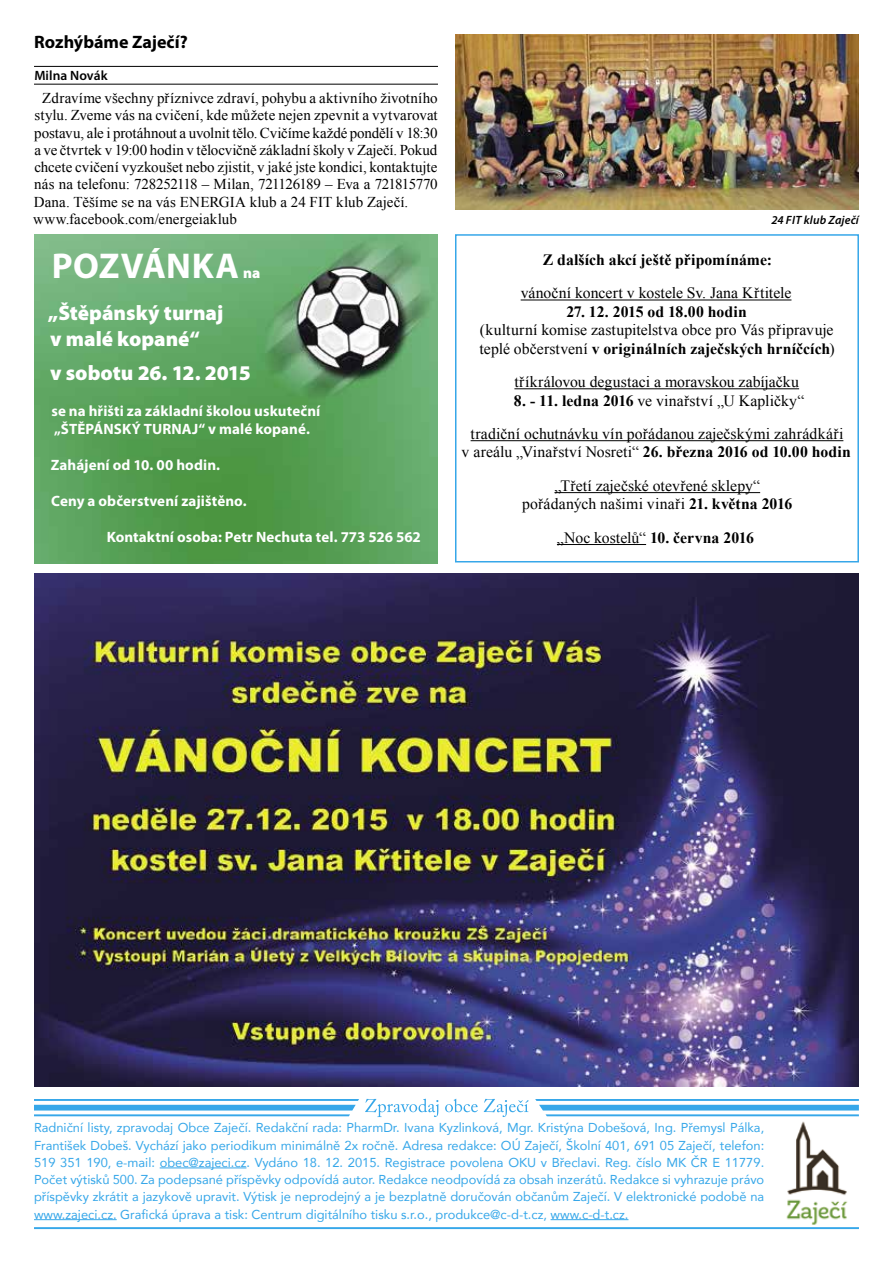
<style>
.page{position:relative;width:893px;height:1263px;background:#fff}
.page>*{position:absolute;margin:0;border:0;box-sizing:border-box;transform-origin:0 0}
.t1{font:700 36px "Myriad Pro";letter-spacing:.015em;color:#fff}
.t2{font:900 21px/25.2px "Myriad Pro";color:#fff}
.t3{font:700 18px "Myriad Pro";color:#000}
.t4{font:15.75px/33.5px "Times New Roman";letter-spacing:.01em;color:#000;text-align:center}
.t5{font:700 15.75px "Times New Roman";color:#000}
.t6{font:15px/17.2px "Times New Roman";color:#000}
.t7{font:700 15px/18px "Myriad Pro";letter-spacing:.005em;color:#fff}
.t8{font:900 15px "Myriad Pro";color:#fff}
.t9{font:600 13.5px "Myriad Pro";letter-spacing:.005em;color:#000}
.t10{font:12.9px/17.2px "Avenir";color:#36a7e9;text-align:justify}
.t11{font:italic 600 12px "Myriad Pro";letter-spacing:.01em;color:#000}
.s1{font-weight:700}
</style>
<div class="page">
<img style="left:34px;top:234px;width:404px;height:329px">
<img style="left:786px;top:1121px;width:62px;height:104px">
<svg style="left:34px;top:1099px;width:325px;height:17px"></svg>
<svg style="left:535px;top:1099px;width:324px;height:17px"></svg>
<svg style="left:365px;top:1099px;width:73px;height:18px"></svg>
<svg style="left:445px;top:1099px;width:33px;height:13px"></svg>
<svg style="left:484px;top:1099px;width:45px;height:18px"></svg>
<hr style="left:34px;top:1227px;width:825px;height:2px;background:#36a7e9">
<hr style="left:160px;top:1167px;width:86px;height:1px;background:#36a7e9">
<hr style="left:34px;top:1219px;width:83px;height:1px;background:#36a7e9">
<hr style="left:551px;top:1219px;width:77px;height:1px;background:#36a7e9">
<hr style="left:34px;top:66px;width:404px;height:1px;background:#000">
<hr style="left:34px;top:84px;width:404px;height:1px;background:#000">
<img style="left:455px;top:34px;width:404px;height:176px">
<hr style="left:521px;top:300px;width:270px;height:1px;background:#000">
<hr style="left:514px;top:388px;width:285px;height:1px;background:#000">
<hr style="left:471px;top:440px;width:372px;height:1px;background:#000">
<hr style="left:554px;top:492px;width:206px;height:1px;background:#000">
<hr style="left:557px;top:544px;width:89px;height:1px;background:#000">
<div style="left:455px;top:234px;width:404px;height:328px;border:2px solid #36a7e9"></div>
<img style="left:34px;top:573px;width:825px;height:513px">
<h3 class="t3" style="left:34px;top:31px;width:155px">Rozhýbáme Zaječí?</h3>
<p class="t9" style="left:34px;top:68px;width:75px">Milna Novák</p>
<p class="t6" style="left:33px;top:89px;width:406px;text-indent:9px">Zdravíme všechny příznivce zdraví, pohybu a aktivního životního stylu. Zveme vás na cvičení, kde můžete nejen zpevnit a vytvarovat postavu, ale i protáhnout a uvolnit tělo. Cvičíme každé pondělí v 18:30 a ve čtvrtek v 19:00 hodin v tělocvičně základní školy v Zaječí. Pokud chcete cvičení vyzkoušet nebo zjistit, v jaké jste kondici, kontaktujte nás na telefonu: 728252118 – Milan, 721126189 – Eva a 721815770<br>Dana. Těšíme se na vás ENERGIA klub a 24 FIT klub Zaječí. www.facebook.com/energeiaklub</p>
<h1 class="t1" style="left:52px;top:246px;width:189px">POZVÁNKA</h1>
<p class="t8" style="left:243px;top:265px;width:19px">na</p>
<h2 class="t2" style="left:48px;top:301px;width:177px">„Štěpánský turnaj v malé kopané“</h2>
<h2 class="t2" style="left:50px;top:360px;width:202px">v sobotu 26. 12. 2015</h2>
<p class="t7" style="left:51px;top:402px;width:270px">se na hřišti za základní školou uskuteční „ŠTĚPÁNSKÝ TURNAJ“ v malé kopané.</p>
<p class="t7" style="left:51px;top:456px;width:171px">Zahájení od 10. 00 hodin.</p>
<p class="t7" style="left:51px;top:492px;width:197px">Ceny a občerstvení zajištěno.</p>
<p class="t7" style="left:107px;top:528px;width:316px">Kontaktní osoba: Petr Nechuta tel. 773 526 562</p>
<p class="t11" style="left:771px;top:213px;width:89px">24 FIT klub Zaječí</p>
<p class="t5" style="left:543px;top:249px;width:231px">Z dalších akcí ještě připomínáme:</p>
<p class="t4" style="left:521px;top:276px;width:272px">vánoční koncert v kostele Sv. Jana Křtitele</p>
<p class="t5" style="left:566px;top:301px;width:182px">27. 12. 2015 od 18.00 hodin</p>
<p class="t4" style="left:479px;top:320px;width:357px;line-height:18.5px;text-align:left">(kulturní komise zastupitelstva obce pro Vás připravuje teplé občerstvení <span class="s1">v originálních zaječských hrníčcích</span>)</p>
<p class="t4" style="left:514px;top:365px;width:286px">tříkrálovou degustaci a moravskou zabíjačku</p>
<p class="t4" style="left:471px;top:383px;width:374px"><span class="s1">8. - 11. ledna 2016</span> ve vinařství „U Kapličky“<br>tradiční ochutnávku vín pořádanou zaječskými zahrádkáři</p>
<p class="t4" style="left:462px;top:435px;width:391px">v areálu „Vinařství Nosreti“ <span class="s1">26. března 2016 od 10.00 hodin </span>„Třetí zaječské otevřené sklepy“</p>
<p class="t4" style="left:522px;top:487px;width:272px">pořádaných našimi vinaři <span class="s1">21. května 2016 </span>„Noc kostelů“ <span class="s1">10. června 2016</span></p>
<p class="t10" style="left:34px;top:1119px;width:732px">Radniční listy, zpravodaj Obce Zaječí. Redakční rada: PharmDr. Ivana Kyzlinková, Mgr. Kristýna Dobešová, Ing. Přemysl Pálka, František Dobeš. Vychází jako periodikum minimálně 2x ročně. Adresa redakce: OÚ Zaječí, Školní 401, 691 05 Zaječí, telefon:<br>519 351 190, e-mail: obec@zajeci.cz. Vydáno 18. 12. 2015. Registrace povolena OKU v Břeclavi. Reg. číslo MK ČR E 11779.<br>Počet výtisků 500. Za podepsané příspěvky odpovídá autor. Redakce neodpovídá za obsah inzerátů. Redakce si vyhrazuje právo příspěvky zkrátit a jazykově upravit. Výtisk je neprodejný a je bezplatně doručován občanům Zaječí. V elektronické podobě na www.zajeci.cz. Grafická úprava a tisk: Centrum digitálního tisku s.r.o., produkce@c-d-t.cz, www.c-d-t.cz.</p>
</div>
